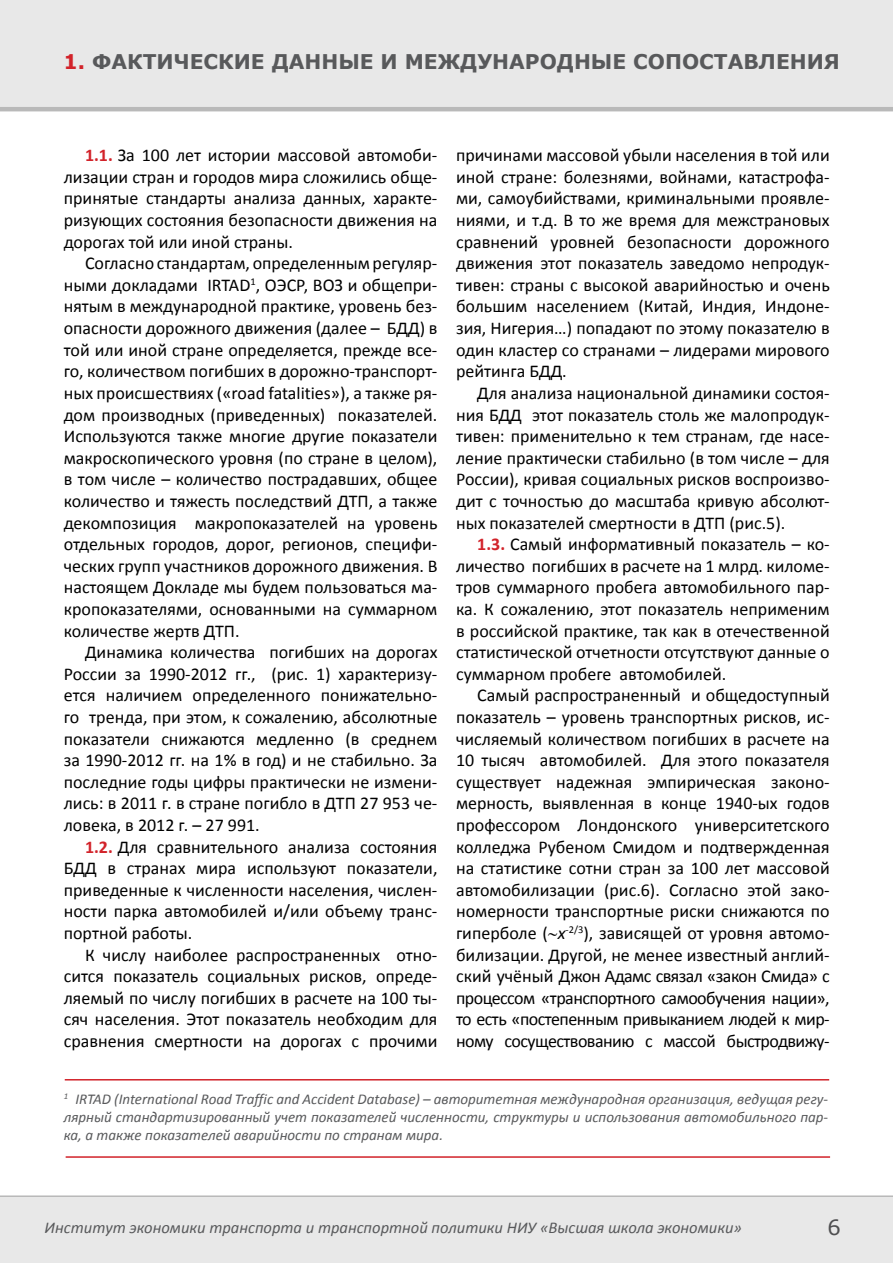
<style>
.page{position:relative;width:893px;height:1263px;background:#fff}
.page>*{position:absolute;margin:0;border:0;box-sizing:border-box;transform-origin:0 0}
.t1{font:21px "Verdana";color:#4f4f51}
.t2{font:700 20.25px "Verdana";color:#58595b}
.t3{font:18px/21.6px "Calibri";color:#000;text-align:justify}
.t4{font:italic 16.5px "Calibri";color:#58595b}
.t5{font:italic 15px/18px "Calibri";color:#58595b;text-align:justify}
.s1{color:#d2232a}
.s2{font-weight:700;color:#d2232a}
.s3{font-style:italic}
</style>
<div class="page">
<div style="left:0;top:1195px;width:893px;height:68px;background:#e8e8e8"></div>
<div style="left:0;top:0;width:893px;height:111px;background:#e8e8e8"></div>
<hr style="left:65px;top:1079px;width:764px;height:1px;background:#d2232a">
<hr style="left:66px;top:1156px;width:764px;height:2px;background:#d2232a">
<p class="t2" style="left:64px;top:48px;width:778px"><span class="s1">1.</span> Фактические данные и международные сопоставления</p>
<p class="t3" style="left:64px;top:145px;width:375px;text-indent:21px"><span class="s2">1.1.</span> За 100 лет истории массовой автомоби&shy;лизации стран и городов мира сложились обще&shy;принятые стандарты анализа данных, характе&shy;ризующих состояния безопасности движения на дорогах той или иной страны.</p>
<p class="t3" style="left:64px;top:253px;width:375px;text-indent:21px">Согласно стандартам, определенным регуляр&shy;ными докладами IRTAD<sup>1</sup>, OЭСР, ВОЗ и общепри&shy;нятым в международной практике, уровень без&shy;опасности дорожного движения (далее – БДД) в той или иной стране определяется, прежде все&shy;го, количеством погибших в дорожно-транспорт&shy;ных происшествиях («road fatalities»), а также ря&shy;дом производных (приведенных) показателей.<br>Используются также многие другие показатели макроскопического уровня (по стране в целом), в том числе – количество пострадавших, общее количество и тяжесть последствий ДТП, а также декомпозиция макропоказателей на уровень отдельных городов, дорог, регионов, специфи&shy;ческих групп участников дорожного движения. В настоящем Докладе мы будем пользоваться ма&shy;кропоказателями, основанными на суммарном количестве жертв ДТП.</p>
<p class="t3" style="left:64px;top:641px;width:375px;text-indent:21px">Динамика количества погибших на дорогах России за 1990-2012 гг., (рис. 1) характеризу&shy;ется наличием определенного понижательно&shy;го тренда, при этом, к сожалению, абсолютные показатели снижаются медленно (в среднем за 1990-2012 гг. на 1% в год) и не стабильно. За последние годы цифры практически не измени&shy;лись: в 2011 г. в стране погибло в ДТП 27 953 че&shy;ловека, в 2012 г. – 27 991.</p>
<p class="t3" style="left:64px;top:836px;width:375px;text-indent:21px"><span class="s2">1.2.</span> Для сравнительного анализа состояния БДД в странах мира используют показатели, приведенные к численности населения, числен&shy;ности парка автомобилей и/или объему транс&shy;портной работы.</p>
<p class="t3" style="left:64px;top:944px;width:375px;text-indent:21px">К числу наиболее распространенных отно&shy;сится показатель социальных рисков, опреде&shy;ляемый по числу погибших в расчете на 100 ты&shy;сяч населения. Этот показатель необходим для сравнения смертности на дорогах с прочими</p>
<p class="t3" style="left:456px;top:145px;width:375px">причинами массовой убыли населения в той или иной стране: болезнями, войнами, катастрофа&shy;ми, самоубийствами, криминальными проявле&shy;ниями, и т.д. В то же время для межстрановых сравнений уровней безопасности дорожного движения этот показатель заведомо непродук&shy;тивен: страны с высокой аварийностью и очень большим населением (Китай, Индия, Индоне&shy;зия, Нигерия…) попадают по этому показателю в один кластер со странами – лидерами мирового рейтинга БДД.</p>
<p class="t3" style="left:456px;top:382px;width:375px;text-indent:21px">Для анализа национальной динамики состоя&shy;ния БДД этот показатель столь же малопродук&shy;тивен: применительно к тем странам, где насе&shy;ление практически стабильно (в том числе – для России), кривая социальных рисков воспроизво&shy;дит с точностью до масштаба кривую абсолют&shy;ных показателей смертности в ДТП (рис.5).</p>
<p class="t3" style="left:456px;top:533px;width:375px;text-indent:21px"><span class="s2">1.3.</span> Самый информативный показатель – ко&shy;личество погибших в расчете на 1 млрд. киломе&shy;тров суммарного пробега автомобильного пар&shy;ка. К сожалению, этот показатель неприменим в российской практике, так как в отечественной статистической отчетности отсутствуют данные о суммарном пробеге автомобилей.</p>
<p class="t3" style="left:456px;top:685px;width:375px;text-indent:21px">Самый распространенный и общедоступный показатель – уровень транспортных рисков, ис&shy;числяемый количеством погибших в расчете на 10 тысяч автомобилей. Для этого показателя существует надежная эмпирическая законо&shy;мерность, выявленная в конце 1940-ых годов профессором Лондонского университетского колледжа Рубеном Смидом и подтвержденная на статистике сотни стран за 100 лет массовой автомобилизации (рис.6). Согласно этой зако&shy;номерности транспортные риски снижаются по гиперболе (∼<span class="s3">х</span><sup>-2/3</sup>), зависящей от уровня автомо&shy;билизации. Другой, не менее известный англий&shy;ский учёный Джон Адамс связал «закон Смида» с процессом «транспортного самообучения нации», то есть «постепенным привыканием людей к мир&shy;ному сосуществованию с массой быстродвижу-</p>
<p class="t5" style="left:64px;top:1089px;width:766px"><sup>1</sup> IRTAD (International Road Traffic and Accident Database) – авторитетная международная организация, ведущая регу&shy;лярный стандартизированный учет показателей численности, структуры и использования автомобильного пар&shy;ка, а также показателей аварийности по странам мира.</p>
<p class="t4" style="left:45px;top:1217px;width:699px">Институт экономики транспорта и транспортной политики НИУ «Высшая школа экономики»</p>
<p class="t1" style="left:827px;top:1213px;width:15px">6</p>
</div>
